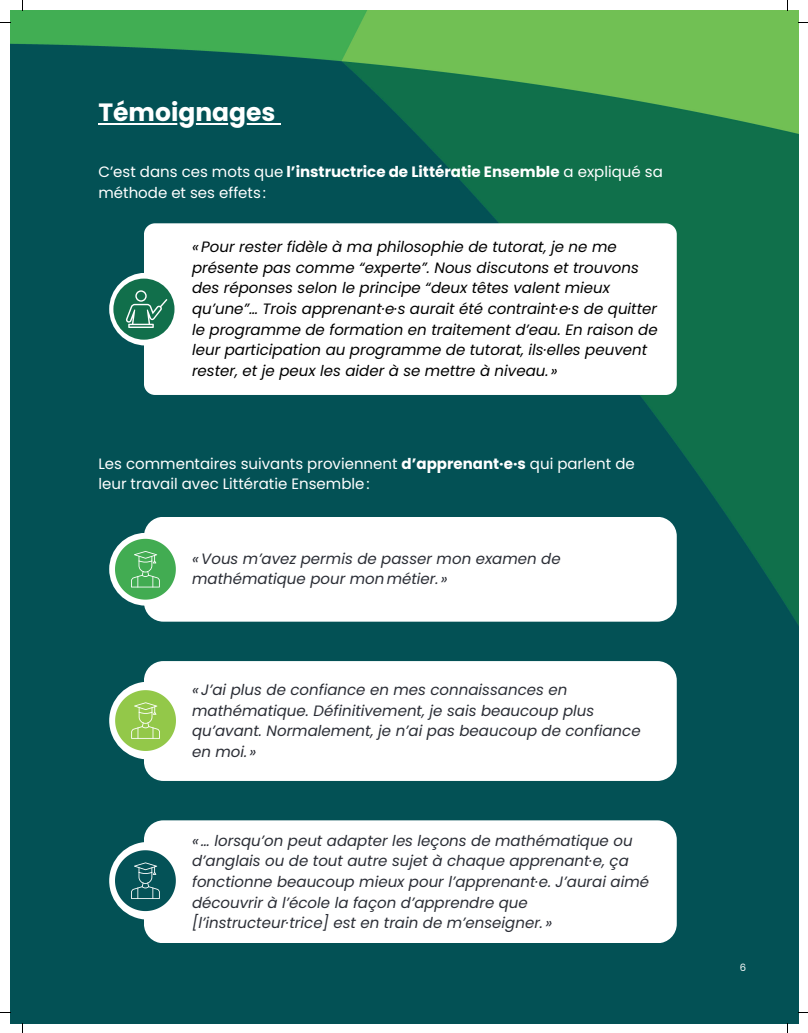
<style>
.page{position:relative;width:808px;height:1033px;background:#fff}
.page>*{position:absolute;margin:0;border:0;box-sizing:border-box;transform-origin:0 0}
.t1{font:700 25px "Poppins";color:#fff}
.t2{font:italic 15px/20.6px "Poppins";color:#2b2e36}
.t3{font:italic 15px/20.6px "Poppins";color:#000}
.t4{font:15px/20.6px "Poppins";color:#fff}
.t5{font:10px "Poppins";color:#fff}
.s1{font-weight:700}
</style>
<div class="page">
<img style="left:10px;top:10px;width:788px;height:1013px">
<hr style="left:98px;top:123px;width:177px;height:2px;background:#fff">
<svg style="left:275px;top:123px;width:6px;height:2px"></svg>
<div style="left:109px;top:273px;width:73px;height:72px;background:#fff;border-radius:50%"></div>
<div style="left:144px;top:223px;width:532px;height:172px;background:#fff;border-radius:11px"></div>
<div style="left:113px;top:278px;width:61px;height:62px;background:#116f4b;border-radius:50%"></div>
<svg style="left:126px;top:290px;width:41px;height:38px"></svg>
<div style="left:109px;top:842px;width:78px;height:77px;background:#fff;border-radius:50%"></div>
<div style="left:109px;top:533px;width:73px;height:72px;background:#fff;border-radius:50%"></div>
<div style="left:109px;top:681px;width:78px;height:78px;background:#fff;border-radius:50%"></div>
<div style="left:144px;top:517px;width:532px;height:104px;background:#fff;border-radius:19px"></div>
<svg style="left:115px;top:539px;width:61px;height:60px"></svg>
<div style="left:144px;top:661px;width:532px;height:120px;background:#fff;border-radius:19px"></div>
<svg style="left:115px;top:690px;width:61px;height:61px"></svg>
<div style="left:144px;top:820px;width:532px;height:123px;background:#fff;border-radius:19px"></div>
<svg style="left:115px;top:850px;width:61px;height:61px"></svg>
<h2 class="t1" style="left:98px;top:98px;width:179px">Témoignages</h2>
<p class="t4" style="left:98px;top:162px;width:566px">C’est dans ces mots que <span class="s1">l’instructrice de Littératie Ensemble</span> a expliqué sa méthode et ses effets :</p>
<p class="t3" style="left:192px;top:236px;width:467px">« Pour rester fidèle à ma philosophie de tutorat, je ne me présente pas comme “experte”. Nous discutons et trouvons des réponses selon le principe “deux têtes valent mieux qu’une”… Trois apprenant·e·s aurait été contraint·e·s de quitter le programme de formation en traitement d’eau. En raison de leur participation au programme de tutorat, ils·elles peuvent rester, et je peux les aider à se mettre à niveau. »</p>
<p class="t4" style="left:98px;top:453px;width:538px">Les commentaires suivants proviennent <span class="s1">d’apprenant·e·s</span> qui parlent de leur travail avec Littératie Ensemble :</p>
<p class="t2" style="left:192px;top:548px;width:370px">« Vous m’avez permis de passer mon examen de mathématique pour mon métier. »</p>
<p class="t2" style="left:192px;top:679px;width:450px">« J’ai plus de confiance en mes connaissances en mathématique. Définitivement, je sais beaucoup plus qu’avant. Normalement, je n’ai pas beaucoup de confiance en moi. »</p>
<p class="t2" style="left:192px;top:830px;width:458px">« … lorsqu’on peut adapter les leçons de mathématique ou d’anglais ou de tout autre sujet à chaque apprenant·e, ça fonctionne beaucoup mieux pour l’apprenant·e. J’aurai aimé découvrir à l’école la façon d’apprendre que [l’instructeur·trice] est en train de m’enseigner. »</p>
<p class="t5" style="left:739px;top:961px;width:8px">6</p>
</div>
